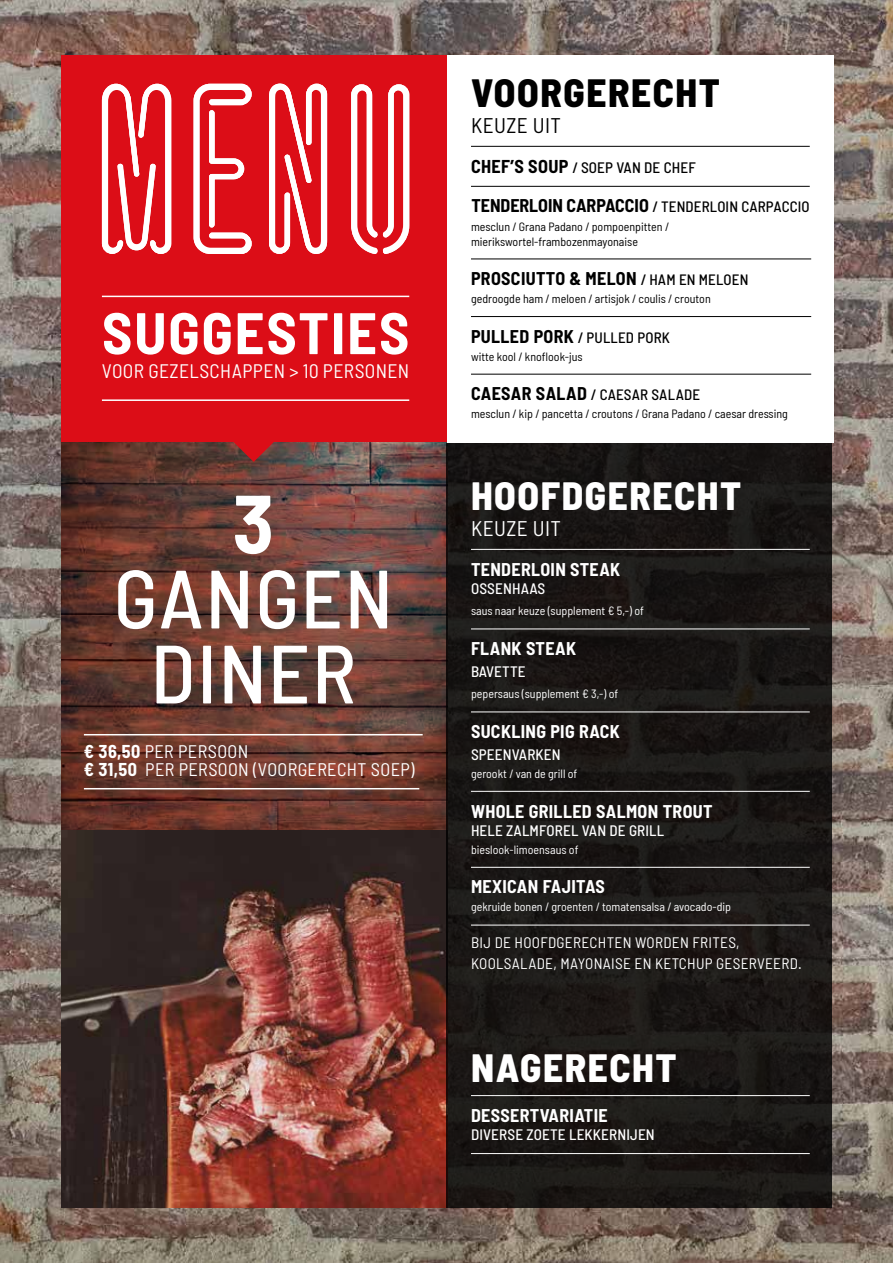
<style>
.page{position:relative;width:893px;height:1263px;background:#fff}
.page>*{position:absolute;margin:0;border:0;box-sizing:border-box;transform-origin:0 0}
.t1{font:500 semi-condensed 82.5px/75px "Barlow";letter-spacing:.02em;color:#fff;text-align:center}
.t2{font:700 semi-condensed 82.5px "Barlow";color:#fff}
.t3{font:700 semi-condensed 58.5px "Barlow";letter-spacing:.03em;color:#fff}
.t4{font:800 semi-condensed 39.45px "Barlow";letter-spacing:.04em;color:#fff}
.t5{font:800 semi-condensed 39.45px "Barlow";letter-spacing:.04em;color:#000}
.t6{font:semi-condensed 21.15px "Barlow";letter-spacing:.02em;color:#000}
.t7{font:semi-condensed 21.15px "Barlow";letter-spacing:.02em;color:#fff}
.t8{font:semi-condensed 19.5px "Barlow";letter-spacing:.02em;color:#fff}
.t9{font:semi-condensed 18.15px/18px "Barlow";letter-spacing:.02em;color:#fff}
.t10{font:700 semi-condensed 18px "Barlow";letter-spacing:.02em;color:#fff}
.t11{font:700 semi-condensed 18px "Barlow";letter-spacing:.02em;color:#000}
.t12{font:500 semi-condensed 15.15px "Barlow";letter-spacing:.01em;color:#fff}
.t13{font:semi-condensed 15.15px/21.6px "Barlow";letter-spacing:.02em;color:#fff}
.t14{font:500 semi-condensed 15.15px "Barlow";letter-spacing:.01em;color:#000}
.t15{font:500 semi-condensed 15px "Barlow";letter-spacing:.01em;color:#000}
.t16{font:semi-condensed 12px/15px "Barlow";color:#000}
.t17{font:semi-condensed 12px "Barlow";color:#fff}
.s1{font-weight:700}
.s2{font-weight:700;font-size:18.15px}
.s3{font-size:15px}
.s4{font-weight:700;font-size:18px}
.s5{font-weight:500;font-size:15px}
</style>
<div class="page">
<img style="left:0;top:0;width:893px;height:1263px">
<img style="left:61px;top:830px;width:385px;height:378px">
<div style="left:61px;top:55px;width:386px;height:388px;background:#dc0d17"></div>
<svg style="left:61px;top:443px;width:385px;height:387px"></svg>
<svg style="left:230px;top:442px;width:47px;height:20px"></svg>
<div style="left:447px;top:55px;width:386px;height:388px;background:#fff"></div>
<hr style="left:471px;top:146px;width:339px;height:1px;background:#000">
<hr style="left:471px;top:186px;width:339px;height:1px;background:#000">
<hr style="left:471px;top:259px;width:340px;height:1px;background:#000">
<hr style="left:471px;top:316px;width:340px;height:1px;background:#000">
<hr style="left:471px;top:374px;width:340px;height:1px;background:#000">
<hr style="left:84px;top:734px;width:339px;height:1px;background:#fff">
<hr style="left:84px;top:788px;width:335px;height:1px;background:#fff">
<svg style="left:193px;top:83px;width:59px;height:171px"></svg>
<svg style="left:101px;top:83px;width:71px;height:171px"></svg>
<svg style="left:269px;top:83px;width:59px;height:171px"></svg>
<svg style="left:351px;top:84px;width:59px;height:170px"></svg>
<div style="left:446px;top:443px;width:386px;height:765px;background:#1a1715"></div>
<hr style="left:471px;top:549px;width:339px;height:1px;background:#fff">
<hr style="left:471px;top:628px;width:339px;height:1px;background:#fff">
<hr style="left:471px;top:711px;width:339px;height:1px;background:#fff">
<hr style="left:471px;top:791px;width:339px;height:1px;background:#fff">
<hr style="left:471px;top:867px;width:339px;height:1px;background:#fff">
<hr style="left:471px;top:925px;width:339px;height:1px;background:#fff">
<hr style="left:471px;top:1095px;width:339px;height:1px;background:#fff">
<hr style="left:471px;top:1153px;width:339px;height:1px;background:#fff">
<hr style="left:102px;top:296px;width:307px;height:1px;background:#fff">
<hr style="left:102px;top:399px;width:307px;height:2px;background:#fff">
<h2 class="t3" style="left:102px;top:297px;width:309px">SUGGESTIES</h2>
<h3 class="t8" style="left:102px;top:358px;width:309px">VOOR GEZELSCHAPPEN &gt; 10 PERSONEN</h3>
<h1 class="t2" style="left:233px;top:472px;width:43px">3</h1>
<h1 class="t1" style="left:114px;top:559px;width:281px">GANGEN<br>DINER</h1>
<h3 class="t9" style="left:84px;top:742px;width:332px"><span class="s1">€ 36,50</span> PER PERSOON<br><span class="s1">€ 31,50</span> PER PERSOON (VOORGERECHT SOEP)</h3>
<h3 class="t5" style="left:471px;top:69px;width:251px">VOORGERECHT</h3>
<h3 class="t6" style="left:471px;top:112px;width:92px">KEUZE UIT</h3>
<p class="t14" style="left:471px;top:158px;width:226px"><span class="s2">CHEF’S SOUP</span> <span class="s3">/</span> SOEP VAN DE CHEF</p>
<p class="t15" style="left:471px;top:198px;width:340px"><span class="s4">TENDERLOIN CARPACCIO</span> / TENDERLOIN CARPACCIO</p>
<p class="t16" style="left:471px;top:218px;width:200px">mesclun / Grana Padano / pompoenpitten / mierikswortel-frambozenmayonaise</p>
<h3 class="t11" style="left:471px;top:267px;width:279px">PROSCIUTTO &amp; MELON <span class="s5">/ HAM EN MELOEN</span></h3>
<p class="t16" style="left:471px;top:291px;width:241px">gedroogde ham / meloen / artisjok / coulis / crouton</p>
<p class="t15" style="left:471px;top:328px;width:200px"><span class="s4">PULLED PORK</span> / PULLED PORK</p>
<p class="t16" style="left:471px;top:349px;width:113px">witte kool / knoflook-jus</p>
<p class="t15" style="left:471px;top:386px;width:231px"><span class="s4">CAESAR SALAD</span> / CAESAR SALADE</p>
<p class="t16" style="left:471px;top:406px;width:318px">mesclun / kip / pancetta / croutons / Grana Padano / caesar dressing</p>
<h3 class="t4" style="left:471px;top:472px;width:272px">HOOFDGERECHT</h3>
<h3 class="t7" style="left:471px;top:515px;width:92px">KEUZE UIT</h3>
<h3 class="t10" style="left:471px;top:558px;width:151px">TENDERLOIN STEAK</h3>
<p class="t12" style="left:471px;top:579px;width:76px">OSSENHAAS</p>
<p class="t17" style="left:471px;top:603px;width:175px">saus naar keuze (supplement € 5,-) of</p>
<h3 class="t10" style="left:471px;top:637px;width:107px">FLANK STEAK</h3>
<p class="t12" style="left:471px;top:662px;width:56px">BAVETTE</p>
<p class="t17" style="left:471px;top:686px;width:149px">pepersaus (supplement € 3,-) of</p>
<h3 class="t10" style="left:471px;top:720px;width:150px">SUCKLING PIG RACK</h3>
<p class="t12" style="left:471px;top:745px;width:91px">SPEENVARKEN</p>
<p class="t17" style="left:471px;top:766px;width:108px">gerookt / van de grill of</p>
<h3 class="t10" style="left:471px;top:800px;width:243px">WHOLE GRILLED SALMON TROUT</h3>
<p class="t12" style="left:471px;top:821px;width:195px">HELE ZALMFOREL VAN DE GRILL</p>
<p class="t17" style="left:471px;top:842px;width:109px">bieslook-limoensaus of</p>
<h3 class="t10" style="left:471px;top:876px;width:135px">MEXICAN FAJITAS</h3>
<p class="t17" style="left:471px;top:900px;width:262px">gekruide bonen / groenten / tomatensalsa / avocado-dip</p>
<p class="t13" style="left:471px;top:931px;width:332px">BIJ DE HOOFDGERECHTEN WORDEN FRITES,<br>KOOLSALADE, MAYONAISE EN KETCHUP GESERVEERD.</p>
<h3 class="t4" style="left:471px;top:1043px;width:207px">NAGERECHT</h3>
<h3 class="t10" style="left:471px;top:1104px;width:138px">DESSERTVARIATIE</h3>
<p class="t12" style="left:471px;top:1125px;width:185px">DIVERSE ZOETE LEKKERNIJEN</p>
</div>
